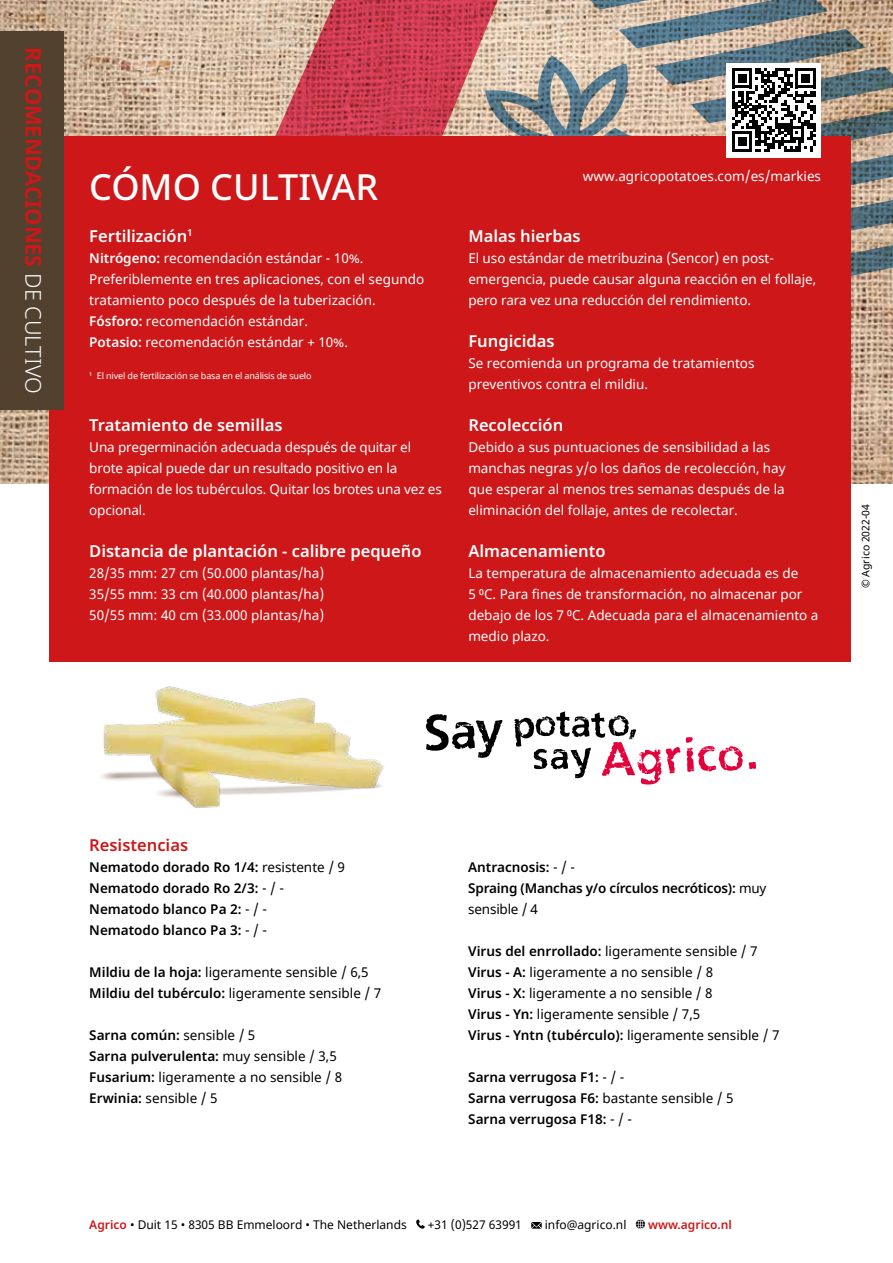
<style>
.page{position:relative;width:893px;height:1263px;background:#fff}
.page>*{position:absolute;margin:0;border:0;box-sizing:border-box;transform-origin:0 0}
.t1{font:500 36px "Noto Sans";color:#fff}
.t2{font:700 21.75px "Noto Sans";color:#cd1719}
.t3{font:600 16.5px "Noto Sans";color:#fff}
.t4{font:600 16.5px "Noto Sans";color:#cd1719}
.t5{font:13.5px/21px "Noto Sans";color:#fff}
.t6{font:13.5px/21px "Noto Sans";color:#000}
.t7{font:600 13.5px/21px "Noto Sans";color:#000}
.t8{font:12px "Noto Sans";color:#000}
.t9{font:600 12px "Noto Sans";color:#cd1719}
.t10{font:10.5px "Noto Sans";color:#000}
.t11{font:9px "Noto Sans";letter-spacing:-.015em;color:#fff}
.s1{font-weight:300;color:#fff}
.s2{font-weight:600}
.s3{font-weight:400}
.s4{font-weight:600;color:#cd1719}
</style>
<div class="page">
<img style="left:0;top:0;width:893px;height:483px">
<svg style="left:562px;top:55px;width:19px;height:81px"></svg>
<svg style="left:154px;top:0;width:408px;height:136px"></svg>
<div style="left:49px;top:136px;width:801px;height:526px;background:#cd1719"></div>
<div style="left:0;top:32px;width:64px;height:378px;background:#51412e"></div>
<svg style="left:416px;top:1219px;width:9px;height:10px"></svg>
<svg style="left:531px;top:1222px;width:11px;height:7px"></svg>
<svg style="left:636px;top:1219px;width:9px;height:9px"></svg>
<svg style="left:581px;top:0;width:312px;height:299px"></svg>
<svg style="left:749px;top:762px;width:7px;height:7px"></svg>
<svg style="left:446px;top:715px;width:56px;height:43px"></svg>
<svg style="left:514px;top:711px;width:229px;height:74px"></svg>
<img style="left:101px;top:686px;width:345px;height:122px">
<h2 class="t2" style="left:49px;top:47px;width:348px;rotate:90deg">RECOMENDACIONES <span class="s1">DE CULTIVO</span></h2>
<h1 class="t1" style="left:89px;top:161px;width:290px">CÓMO CULTIVAR</h1>
<p class="t3" style="left:89px;top:224px;width:105px">Fertilización<sup>1</sup></p>
<p class="t5" style="left:89px;top:248px;width:336px"><span class="s2">Nitrógeno:</span> recomendación estándar - 10%.<br>Preferiblemente en tres aplicaciones, con el segundo tratamiento poco después de la tuberización.<br><span class="s2">Fósforo:</span> recomendación estándar.<br><span class="s2">Potasio:</span> recomendación estándar + 10%.</p>
<p class="t11" style="left:89px;top:369px;width:224px"><sup>1</sup> El nivel de fertilización se basa en el análisis de suelo</p>
<p class="t3" style="left:89px;top:413px;width:195px">Tratamiento de semillas</p>
<p class="t5" style="left:89px;top:437px;width:354px">Una pregerminación adecuada después de quitar el brote apical puede dar un resultado positivo en la formación de los tubérculos. Quitar los brotes una vez es opcional.</p>
<p class="t3" style="left:89px;top:539px;width:334px">Distancia de plantación - calibre pequeño</p>
<p class="t5" style="left:89px;top:563px;width:236px;text-align:justify">28/35 mm: 27 cm (50.000 plantas/ha)<br>35/55 mm: 33 cm (40.000 plantas/ha)<br>50/55 mm: 40 cm (33.000 plantas/ha)</p>
<p class="t5" style="left:583px;top:166px;width:240px">www.agricopotatoes.com/es/markies</p>
<p class="t3" style="left:468px;top:224px;width:114px">Malas hierbas</p>
<p class="t5" style="left:468px;top:248px;width:349px">El uso estándar de metribuzina (Sencor) en post&shy;emergencia, puede causar alguna reacción en el follaje, pero rara vez una reducción del rendimiento.</p>
<p class="t3" style="left:468px;top:329px;width:88px">Fungicidas</p>
<p class="t5" style="left:468px;top:353px;width:288px">Se recomienda un programa de tratamientos preventivos contra el mildiu.</p>
<p class="t3" style="left:468px;top:413px;width:96px">Recolección</p>
<p class="t5" style="left:468px;top:437px;width:319px">Debido a sus puntuaciones de sensibilidad a las manchas negras y/o los daños de recolección, hay que esperar al menos tres semanas después de la eliminación del follaje, antes de recolectar.</p>
<p class="t3" style="left:468px;top:539px;width:139px">Almacenamiento</p>
<p class="t5" style="left:468px;top:563px;width:352px">La temperatura de almacenamiento adecuada es de<br>5 ⁰C. Para fines de transformación, no almacenar por debajo de los 7 ⁰C. Adecuada para el almacenamiento a medio plazo.</p>
<p class="t10" style="left:858px;top:588px;width:86px;rotate:-90deg">© Agrico 2022-04</p>
<p class="t4" style="left:89px;top:833px;width:100px">Resistencias</p>
<p class="t7" style="left:89px;top:856px;width:257px">Nematodo dorado Ro 1/4: <span class="s3">resistente / 9<br></span>Nematodo dorado Ro 2/3: <span class="s3">- / -<br></span>Nematodo blanco Pa 2: <span class="s3">- / -<br></span>Nematodo blanco Pa 3: <span class="s3">- / -</span></p>
<p class="t6" style="left:89px;top:962px;width:293px"><span class="s2">Mildiu de la hoja:</span> ligeramente sensible / 6,5<br><span class="s2">Mildiu del tubérculo:</span> ligeramente sensible / 7</p>
<p class="t6" style="left:89px;top:1025px;width:254px"><span class="s2">Sarna común:</span> sensible / 5<br><span class="s2">Sarna pulverulenta:</span> muy sensible / 3,5<br><span class="s2">Fusarium:</span> ligeramente a no sensible / 8<br><span class="s2">Erwinia:</span> sensible / 5</p>
<p class="t7" style="left:468px;top:856px;width:300px">Antracnosis: <span class="s3">- / -<br></span>Spraing (Manchas y/o círculos necróticos): <span class="s3">muy sensible / 4</span></p>
<p class="t6" style="left:468px;top:941px;width:313px"><span class="s2">Virus del enrrollado:</span> ligeramente sensible / 7<br><span class="s2">Virus - A:</span> ligeramente a no sensible / 8<br><span class="s2">Virus - X:</span> ligeramente a no sensible / 8<br><span class="s2">Virus - Yn:</span> ligeramente sensible / 7,5<br><span class="s2">Virus - Yntn (tubérculo):</span> ligeramente sensible / 7</p>
<p class="t7" style="left:468px;top:1066px;width:267px">Sarna verrugosa F1: <span class="s3">- / -<br></span>Sarna verrugosa F6: <span class="s3">bastante sensible / 5<br></span>Sarna verrugosa F18: <span class="s3">- / -</span></p>
<p class="t8" style="left:89px;top:1216px;width:319px"><span class="s4">Agrico</span> • Duit 15 • 8305 BB Emmeloord • The Netherlands</p>
<p class="t8" style="left:428px;top:1216px;width:96px">+31 (0)527 63991</p>
<p class="t8" style="left:545px;top:1216px;width:83px">info@agrico.nl</p>
<p class="t9" style="left:648px;top:1216px;width:85px">www.agrico.nl</p>
</div>
